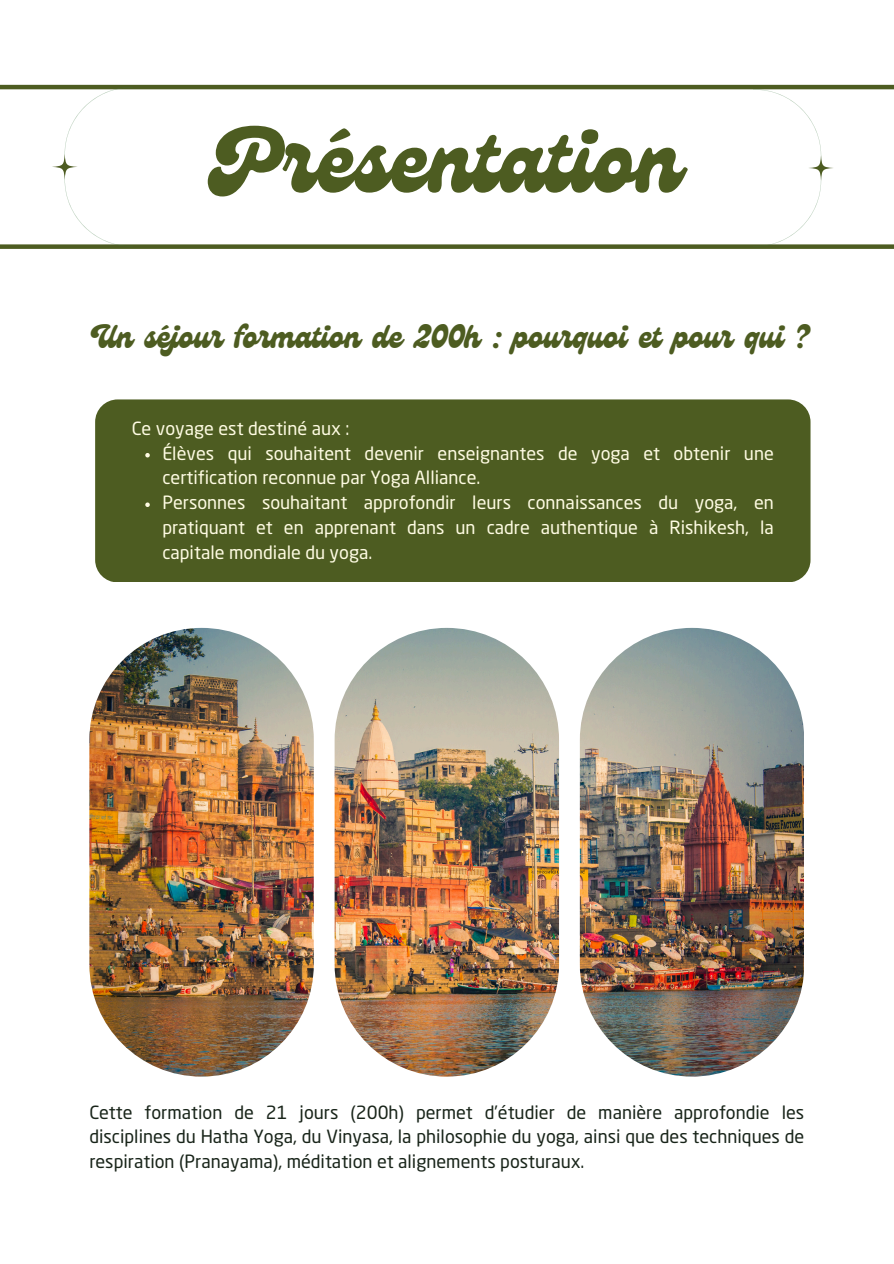
<style>
.page{position:relative;width:894px;height:1264px;background:#fff}
.page>*{position:absolute;margin:0;border:0;box-sizing:border-box;transform-origin:0 0}
.t1{font:90px "Genty";color:#4d5c21}
.t2{font:32.1px "Genty";color:#4d5c21}
.t3{font:18px/24.8px "Neo Sans Pro";color:#fffce3}
.t4{font:18px/24.8px "Neo Sans Pro";color:#182419;text-align:justify}
</style>
<div class="page">
<hr style="left:0;top:85px;width:893px;height:4px;background:#4d5c21">
<div style="left:0;top:244px;width:893px;height:5px;background:#4d5c21"></div>
<svg style="left:64px;top:89px;width:69px;height:156px"></svg>
<svg style="left:52px;top:154px;width:26px;height:26px"></svg>
<svg style="left:753px;top:89px;width:68px;height:156px"></svg>
<svg style="left:808px;top:155px;width:25px;height:26px"></svg>
<div style="left:95px;top:399px;width:714px;height:183px;background:#4d5c21;border-radius:23px"></div>
<svg style="left:145px;top:453px;width:5px;height:4px"></svg>
<svg style="left:145px;top:502px;width:5px;height:5px"></svg>
<img style="left:89px;top:628px;width:225px;height:448px;border-radius:112px">
<img style="left:334px;top:628px;width:225px;height:448px;border-radius:112px">
<img style="left:579px;top:628px;width:224px;height:448px;border-radius:112px">
<p class="t1" style="left:212px;top:109px;width:470px">Présentation</p>
<p class="t2" style="left:98px;top:318px;width:711px">Un séjour formation de 200h : pourquoi et pour qui ?</p>
<p class="t3" style="left:132px;top:418px;width:219px">Ce voyage est destiné aux :</p>
<h1 class="t3" style="left:162px;top:442px;width:612px">Élèves qui souhaitent devenir enseignantes de yoga et obtenir une certification reconnue par Yoga Alliance.</h1>
<p class="t3" style="left:162px;top:492px;width:612px;text-align:justify">Personnes souhaitant approfondir leurs connaissances du yoga, en pratiquant et en apprenant dans un cadre authentique à Rishikesh, la capitale mondiale du yoga.</p>
<p class="t4" style="left:89px;top:1101px;width:716px">Cette formation de 21 jours (200h) permet d’étudier de manière approfondie les disciplines du Hatha Yoga, du Vinyasa, la philosophie du yoga, ainsi que des techniques de respiration (Pranayama), méditation et alignements posturaux.</p>
</div>
